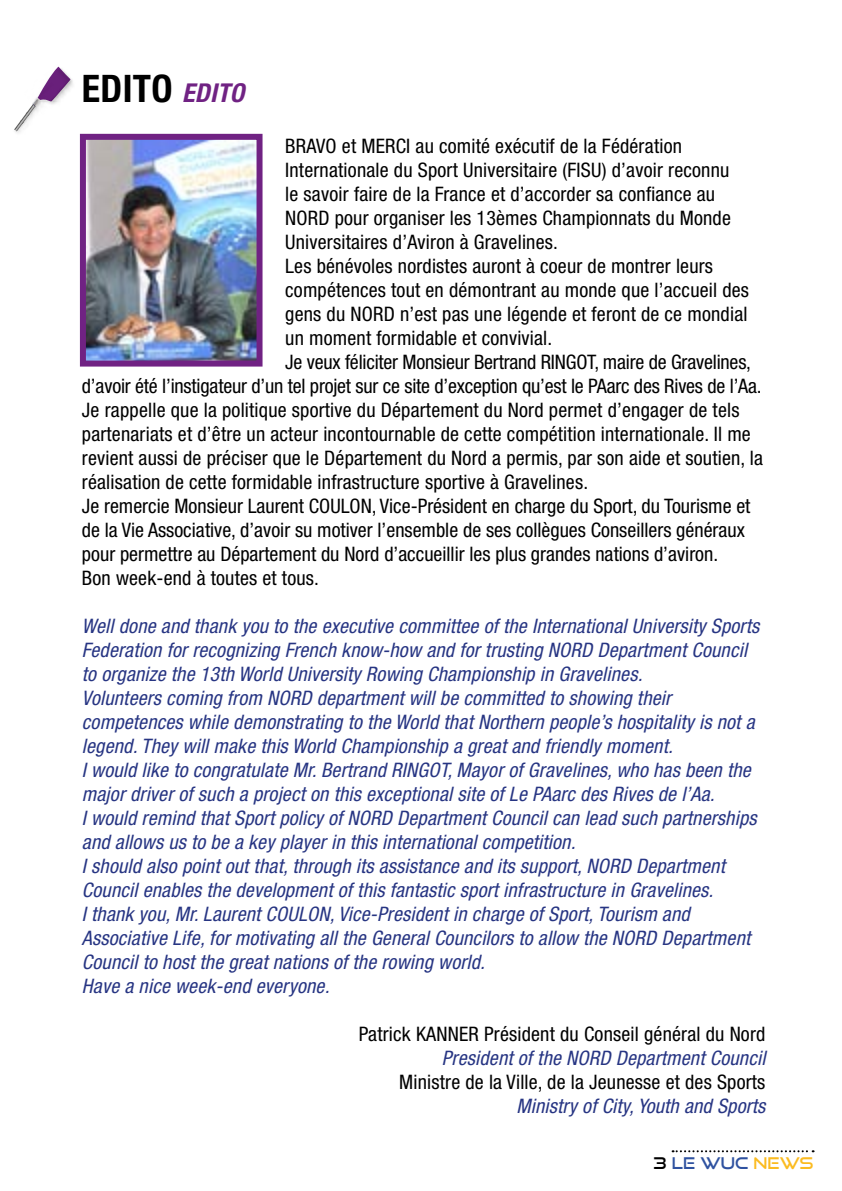
<style>
.page{position:relative;width:842px;height:1191px;background:#fff}
.page>*{position:absolute;margin:0;border:0;box-sizing:border-box;transform-origin:0 0}
.t1{font:700 condensed 38px "Helvetica Neue";letter-spacing:.01em;color:#000}
.t2{font:italic condensed 20px/24px "Helvetica Neue";color:#273583}
.t3{font:condensed 20px "Helvetica Neue";letter-spacing:.01em;color:#000}
.t4{font:condensed 20px "Helvetica Neue";letter-spacing:-.01em;color:#000}
.t5{font:16px "Good Times Rg";letter-spacing:.01em;color:#2f52a0}
.s1{font-style:italic;font-size:26px;color:#702283}
.s2{color:#000}
.s3{color:#fbbb20}
</style>
<div class="page">
<img style="left:58px;top:66px;width:15px;height:21px">
<svg style="left:14px;top:67px;width:56px;height:64px"></svg>
<img style="left:87px;top:141px;width:169px;height:218px">
<div style="left:80px;top:134px;width:183px;height:232px;border:6px solid #702283"></div>
<svg style="left:673px;top:1150px;width:141px;height:2px"></svg>
<h1 class="t1" style="left:82px;top:65px;width:164px">EDITO <span class="s1">EDITO</span></h1>
<p class="t3" style="left:285px;top:134px;width:398px">BRAVO et MERCI au comité exécutif de la Fédération</p>
<p class="t3" style="left:285px;top:158px;width:446px">Internationale du Sport Universitaire (FISU) d’avoir reconnu</p>
<p class="t3" style="left:285px;top:182px;width:431px">le savoir faire de la France et d’accorder sa confiance au</p>
<p class="t3" style="left:285px;top:206px;width:447px">NORD pour organiser les 13èmes Championnats du Monde</p>
<p class="t3" style="left:285px;top:230px;width:274px">Universitaires d’Aviron à Gravelines.</p>
<p class="t3" style="left:285px;top:254px;width:429px">Les bénévoles nordistes auront à coeur de montrer leurs</p>
<p class="t3" style="left:285px;top:278px;width:465px">compétences tout en démontrant au monde que l’accueil des</p>
<p class="t3" style="left:285px;top:302px;width:464px">gens du NORD n’est pas une légende et feront de ce mondial</p>
<p class="t3" style="left:285px;top:326px;width:269px">un moment formidable et convivial.</p>
<p class="t4" style="left:285px;top:350px;width:467px">Je veux féliciter Monsieur Bertrand RINGOT, maire de Gravelines,</p>
<p class="t4" style="left:82px;top:374px;width:681px">d’avoir été l’instigateur d’un tel projet sur ce site d’exception qu’est le PAarc des Rives de l’Aa.</p>
<p class="t3" style="left:82px;top:398px;width:659px">Je rappelle que la politique sportive du Département du Nord permet d’engager de tels</p>
<p class="t3" style="left:82px;top:422px;width:670px">partenariats et d’être un acteur incontournable de cette compétition internationale. Il me</p>
<p class="t3" style="left:82px;top:446px;width:682px">revient aussi de préciser que le Département du Nord a permis, par son aide et soutien, la</p>
<p class="t3" style="left:82px;top:470px;width:508px">réalisation de cette formidable infrastructure sportive à Gravelines.</p>
<p class="t3" style="left:82px;top:494px;width:670px">Je remercie Monsieur Laurent COULON, Vice-Président en charge du Sport, du Tourisme et</p>
<p class="t3" style="left:82px;top:518px;width:664px">de la Vie Associative, d’avoir su motiver l’ensemble de ses collègues Conseillers généraux</p>
<p class="t3" style="left:82px;top:542px;width:638px">pour permettre au Département du Nord d’accueillir les plus grandes nations d’aviron.</p>
<p class="t3" style="left:82px;top:566px;width:239px">Bon week-end à toutes et tous.</p>
<p class="t2" style="left:82px;top:614px;width:684px">Welldone and thank you to the executive committee ofthe InternationalUniversitySports Federation forrecognizing French know-how and fortrusting NORD DepartmentCouncil to organize the 13th World UniversityRowing Championship in Gravelines.<br>Volunteerscoming from NORD departmentwillbe committed to showing their competenceswhile demonstrating to the World thatNorthern people’shospitalityisnota legend.Theywillmake thisWorld Championship a greatand friendlymoment.<br>Iwould like to congratulate Mr.Bertrand RINGOT,MayorofGravelines,who hasbeen the majordriverofsuch a projecton thisexceptionalsite ofLe PAarc desRivesde l’Aa.<br>Iwould remind thatSportpolicyofNORD DepartmentCouncilcan lead such partnerships and allowsusto be a keyplayerin thisinternationalcompetition.<br>Ishould also pointoutthat,through itsassistance and itssupport,NORD Department Councilenablesthe developmentofthisfantastic sportinfrastructure in Gravelines.<br>Ithank you,Mr.LaurentCOULON,Vice-Presidentin charge ofSport,Tourism and Associative Life,formotivating allthe GeneralCouncilorsto allow the NORD Department Councilto hostthe greatnationsofthe rowing world.<br>Have a nice week-end everyone.</p>
<p class="t3" style="left:359px;top:1022px;width:408px">Patrick KANNER Président du Conseil général du Nord</p>
<p class="t2" style="left:442px;top:1046px;width:330px">Presidentofthe NORD DepartmentCouncil</p>
<p class="t3" style="left:399px;top:1070px;width:368px">Ministre de la Ville, de la Jeunesse et des Sports</p>
<p class="t2" style="left:516px;top:1094px;width:255px">MinistryofCity,Youth and Sports</p>
<p class="t5" style="left:653px;top:1153px;width:162px"><span class="s2">3</span> LE WUC <span class="s3">NEWS</span></p>
</div>
